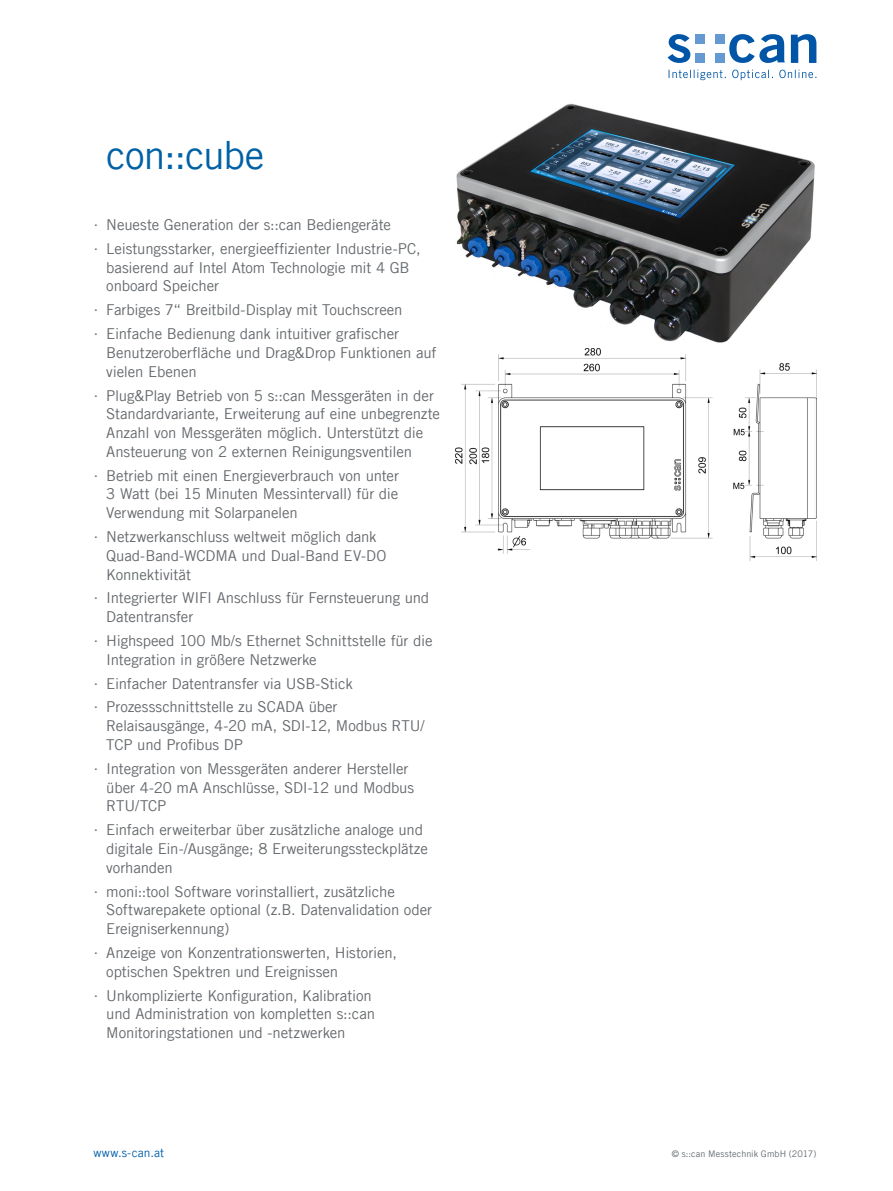
<style>
.page{position:relative;width:893px;height:1191px;background:#fff}
.page>*{position:absolute;margin:0;border:0;box-sizing:border-box;transform-origin:0 0}
.Produkttitel{font:39px "Trade Gothic LT Com";letter-spacing:-.02em;color:#0061a4}
.t1{font:15px/18.8px "Trade Gothic LT Com";letter-spacing:-.01em;color:#65696d}
.t2{font:12px "Trade Gothic LT Com";letter-spacing:.01em;color:#015ea8}
.t3{font:9px "Trade Gothic LT Com";letter-spacing:.01em;color:#62696d}
.s1{font-family:"Trade Gothic LT Std";font-stretch:expanded}
</style>
<div class="page">
<svg style="left:668px;top:34px;width:22px;height:29px"></svg>
<svg style="left:729px;top:34px;width:56px;height:29px"></svg>
<svg style="left:791px;top:34px;width:25px;height:29px"></svg>
<div style="left:695px;top:34px;width:10px;height:10px;background:#6599d1"></div>
<div style="left:715px;top:34px;width:9px;height:10px;background:#6599d1"></div>
<div style="left:695px;top:53px;width:10px;height:10px;background:#6599d1"></div>
<div style="left:715px;top:53px;width:9px;height:10px;background:#6599d1"></div>
<svg style="left:669px;top:70px;width:147px;height:10px"></svg>
<img style="left:456px;top:103px;width:359px;height:240px">
<img style="left:455px;top:348px;width:361px;height:212px">
<p class="Produkttitel" style="left:106px;top:132px;width:160px">con::cube</p>
<p class="t1" style="left:94px;top:215px;width:299px"><span class="s1">∙</span> Neueste Generation der s::can Bediengeräte</p>
<p class="t1" style="left:106px;top:239px;width:316px;text-indent:-13px"><span class="s1">∙</span> Leistungsstarker, energieeffizienter Industrie-PC, basierend auf Intel Atom Technologie mit 4 GB onboard Speicher</p>
<p class="t1" style="left:94px;top:300px;width:311px"><span class="s1">∙</span> Farbiges 7“ Breitbild-Display mit Touchscreen</p>
<p class="t1" style="left:106px;top:324px;width:332px;text-indent:-13px"><span class="s1">∙</span> Einfache Bedienung dank intuitiver grafischer<br>Benutzeroberfläche und Drag&amp;Drop Funktionen auf vielen Ebenen</p>
<p class="t1" style="left:106px;top:385px;width:335px;text-indent:-13px"><span class="s1">∙</span> Plug&amp;Play Betrieb von 5 s::can Messgeräten in der Standardvariante, Erweiterung auf eine unbegrenzte Anzahl von Messgeräten möglich. Unterstützt die Ansteuerung von 2 externen Reinigungsventilen</p>
<p class="t1" style="left:106px;top:466px;width:294px;text-align:justify;text-indent:-13px"><span class="s1">∙</span> Betrieb mit einen Energieverbrauch von unter 3 Watt (bei 15 Minuten Messintervall) für die Verwendung mit Solarpanelen</p>
<p class="t1" style="left:106px;top:527px;width:282px;text-indent:-13px"><span class="s1">∙</span> Netzwerkanschluss weltweit möglich dank<br>Quad-Band-WCDMA und Dual-Band EV-DO<br>Konnektivität</p>
<p class="t1" style="left:106px;top:588px;width:324px;text-indent:-13px"><span class="s1">∙</span> Integrierter WIFI Anschluss für Fernsteuerung und<br>Datentransfer</p>
<p class="t1" style="left:106px;top:631px;width:328px;text-indent:-13px"><span class="s1">∙</span> Highspeed 100 Mb/s Ethernet Schnittstelle für die<br>Integration in größere Netzwerke</p>
<p class="t1" style="left:94px;top:673px;width:261px"><span class="s1">∙</span> Einfacher Datentransfer via USB-Stick</p>
<p class="t1" style="left:106px;top:697px;width:320px;text-indent:-13px"><span class="s1">∙</span> Prozessschnittstelle zu SCADA über<br>Relaisausgänge, 4-20 mA, SDI-12, Modbus RTU/<br>TCP und Profibus DP</p>
<p class="t1" style="left:106px;top:759px;width:309px;text-indent:-13px"><span class="s1">∙</span> Integration von Messgeräten anderer Hersteller über 4-20 mA Anschlüsse, SDI-12 und Modbus<br>RTU/TCP</p>
<p class="t1" style="left:106px;top:820px;width:323px;text-indent:-13px"><span class="s1">∙</span> Einfach erweiterbar über zusätzliche analoge und digitale Ein-/Ausgänge; 8 Erweiterungssteckplätze vorhanden</p>
<p class="t1" style="left:106px;top:881px;width:327px;text-indent:-13px"><span class="s1">∙</span> moni::tool Software vorinstalliert, zusätzliche<br>Softwarepakete optional (z.B. Datenvalidation oder<br>Ereigniserkennung)</p>
<p class="t1" style="left:106px;top:943px;width:292px;text-indent:-13px"><span class="s1">∙</span> Anzeige von Konzentrationswerten, Historien, optischen Spektren und Ereignissen</p>
<p class="t1" style="left:106px;top:985px;width:270px;text-indent:-13px"><span class="s1">∙</span> Unkomplizierte Konfiguration, Kalibration und Administration von kompletten s::can<br>Monitoringstationen und -netzwerken</p>
<p class="t2" style="left:94px;top:1145px;width:72px">www.s-can.at</p>
<p class="t3" style="left:672px;top:1148px;width:146px">© s::can Messtechnik GmbH (2017)</p>
</div>
